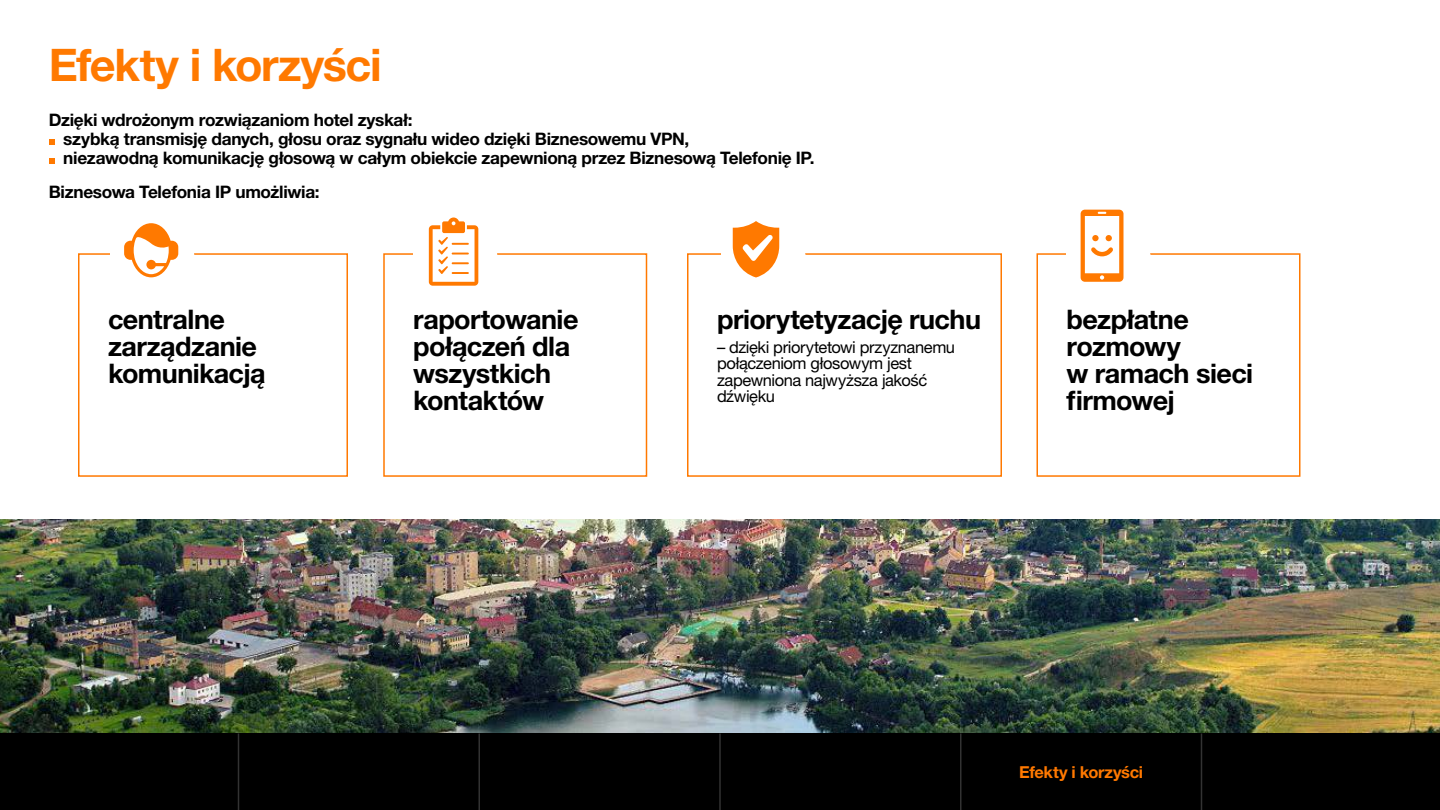
<style>
.page{position:relative;width:1440px;height:810px;background:#fff}
.page>*{position:absolute;margin:0;border:0;box-sizing:border-box;transform-origin:0 0}
.t1{font:700 45px "Helvetica Neue LT Pro";letter-spacing:-.03em;color:#ff7900}
.t2{font:700 27px/27px "Helvetica Neue LT Pro";letter-spacing:-.02em;color:#000}
.t3{font:700 17.25px/18.8px "Helvetica Neue LT Pro";letter-spacing:-.02em;color:#000}
.t4{font:16.5px/16.5px "Helvetica Neue LT Pro";letter-spacing:-.025em;color:#000}
.t5{font:700 16.5px "Helvetica Neue LT Pro";letter-spacing:-.02em;color:#ff7900}
</style>
<div class="page">
<img style="left:0;top:520px;width:1440px;height:213px">
<div style="left:78px;top:253px;width:270px;height:224px;border:2px solid #ff7900"></div>
<div style="left:383px;top:253px;width:264px;height:224px;border:2px solid #ff7900"></div>
<div style="left:1036px;top:253px;width:264px;height:224px;border:2px solid #ff7900"></div>
<div style="left:687px;top:253px;width:315px;height:224px;border:2px solid #ff7900"></div>
<svg style="left:110px;top:223px;width:85px;height:54px"></svg>
<svg style="left:1066px;top:210px;width:85px;height:72px"></svg>
<svg style="left:413px;top:218px;width:85px;height:68px"></svg>
<svg style="left:49px;top:139px;width:6px;height:6px"></svg>
<svg style="left:49px;top:158px;width:6px;height:6px"></svg>
<svg style="left:722px;top:221px;width:84px;height:56px"></svg>
<div style="left:0;top:734px;width:1440px;height:76px;background:#000"></div>
<hr style="left:238px;top:734px;width:1px;height:76px;background:#fff">
<hr style="left:478px;top:734px;width:2px;height:76px;background:#fff">
<hr style="left:719px;top:734px;width:2px;height:76px;background:#fff">
<hr style="left:960px;top:734px;width:2px;height:76px;background:#fff">
<hr style="left:1201px;top:734px;width:1px;height:76px;background:#fff">
<h1 class="t1" style="left:49px;top:37px;width:334px">Efekty i korzyści</h1>
<p class="t3" style="left:63px;top:110px;width:753px;text-indent:-15px">Dzięki wdrożonym rozwiązaniom hotel zyskał:<br>szybką transmisję danych, głosu oraz sygnału wideo dzięki Biznesowemu VPN,<br>niezawodną komunikację głosową w całym obiekcie zapewnioną przez Biznesową Telefonię IP.</p>
<p class="t3" style="left:49px;top:182px;width:272px">Biznesowa Telefonia IP umożliwia:</p>
<h2 class="t2" style="left:108px;top:305px;width:159px">centralne zarządzanie komunikacją</h2>
<h2 class="t2" style="left:413px;top:305px;width:167px">raportowanie połączeń dla wszystkich kontaktów</h2>
<h2 class="t2" style="left:1066px;top:305px;width:188px">bezpłatne rozmowy<br>w ramach sieci firmowej</h2>
<h2 class="t2" style="left:717px;top:305px;width:266px">priorytetyzację ruchu</h2>
<p class="t4" style="left:717px;top:338px;width:240px">– dzięki priorytetowi przyznanemu połączeniom głosowym jest zapewniona najwyższa jakość dźwięku</p>
<p class="t5" style="left:1019px;top:762px;width:126px">Efekty i korzyści</p>
</div>
